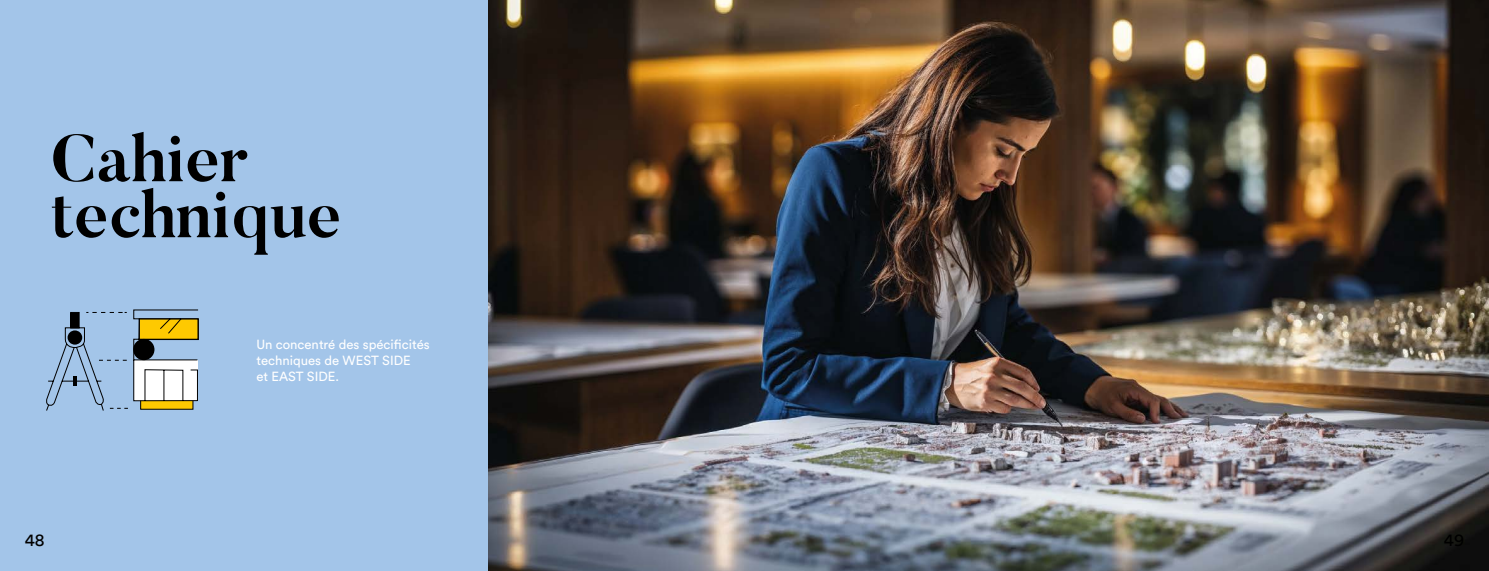
<style>
.page{position:relative;width:1489px;height:571px;background:#fff}
.page>*{position:absolute;margin:0;border:0;box-sizing:border-box;transform-origin:0 0}
.t1{font:700 66.15px/55.9px "Butler";color:#000}
.t2{font:17.5px "Circular Std";color:#000}
.t3{font:13.12px/15.8px "Circular Std";color:#fff}
</style>
<div class="page">
<div style="left:0;top:0;width:488px;height:570px;background:#a3c5e9"></div>
<img style="left:488px;top:0;width:1000px;height:570px">
<svg style="left:46px;top:309px;width:152px;height:102px"></svg>
<div style="left:68px;top:330px;width:14px;height:14px;background:#000;border-radius:50%"></div>
<div style="left:71px;top:313px;width:8px;height:14px;background:#000"></div>
<hr style="left:73px;top:376px;width:4px;height:10px;background:#000">
<h1 class="t1" style="left:51px;top:129px;width:292px">Cahier technique</h1>
<p class="t3" style="left:256px;top:336px;width:175px">Un concentré des spécificités techniques de WEST SIDE<br>et EAST SIDE.</p>
<h2 class="t2" style="left:25px;top:529px;width:21px">48</h2>
<h2 class="t2" style="left:1443px;top:529px;width:22px">49</h2>
</div>
